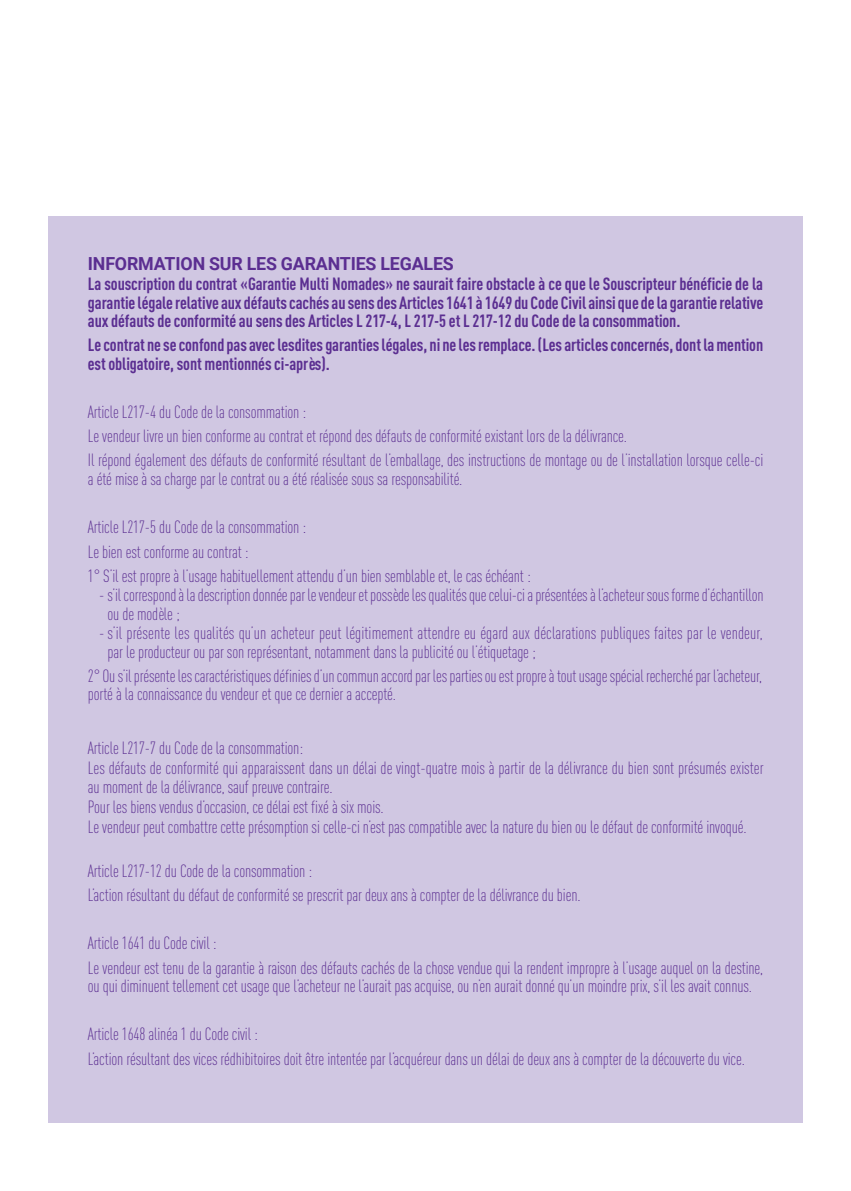
<style>
.page{position:relative;width:851px;height:1191px;background:#fff}
.page>*{position:absolute;margin:0;border:0;box-sizing:border-box;transform-origin:0 0}
.Titre{font:700 18px "Roboto";letter-spacing:-.01em;color:#5b2e91}
.Base{font:300 17.6px/18.4px "DIN Cond";letter-spacing:-.01em;color:#5b2e91}
.Base-2{font:700 17.6px/18.4px "DIN Cond";letter-spacing:-.005em;color:#5b2e91;text-align:justify}
.Base_Esp_apres_redui{font:300 17.6px/18.4px "DIN Cond";letter-spacing:-.01em;color:#5b2e91}
.Base_retrait_G_2mm{font:300 17.6px/19px "DIN Cond";letter-spacing:-.01em;color:#5b2e91}
</style>
<div class="page">
<div style="left:48px;top:217px;width:754px;height:906px;background:#d0c7e2"></div>
<p class="Titre" style="left:88px;top:251px;width:367px">INFORMATION SUR LES GARANTIES LEGALES</p>
<p class="Base-2" style="left:88px;top:274px;width:676px">La souscription du contrat «Garantie Multi Nomades» ne saurait faire obstacle à ce que le Souscripteur bénéficie de la garantie légale relative aux défauts cachés au sens des Articles 1641 à 1649 du Code Civil ainsi que de la garantie relative aux défauts de conformité au sens des Articles L 217-4, L 217-5 et L 217-12 du Code de la consommation.</p>
<p class="Base-2" style="left:88px;top:335px;width:676px">Le contrat ne se confond pas avec lesdites garanties légales, ni ne les remplace. (Les articles concernés, dont la mention est obligatoire, sont mentionnés ci-après).</p>
<p class="Base" style="left:88px;top:403px;width:220px">Article L217-4 du Code de la consommation :</p>
<p class="Base" style="left:88px;top:427px;width:540px">Le vendeur livre un bien conforme au contrat et répond des défauts de conformité existant lors de la délivrance.</p>
<p class="Base" style="left:88px;top:451px;width:676px">Il répond également des défauts de conformité résultant de l’emballage, des instructions de montage ou de l’installation lorsque celle-ci a été mise à sa charge par le contrat ou a été réalisée sous sa responsabilité.</p>
<p class="Base" style="left:88px;top:518px;width:220px">Article L217-5 du Code de la consommation :</p>
<p class="Base" style="left:88px;top:542px;width:162px">Le bien est conforme au contrat :</p>
<p class="Base" style="left:88px;top:566px;width:444px">1° S’il est propre à l’usage habituellement attendu d’un bien semblable et, le cas échéant :</p>
<p class="Base_retrait_G_2mm" style="left:107px;top:585px;width:657px;text-indent:-8px">- s’il correspond à la description donnée par le vendeur et possède les qualités que celui-ci a présentées à l’acheteur sous forme d’échantillon ou de modèle ;</p>
<p class="Base_retrait_G_2mm" style="left:107px;top:623px;width:656px;text-indent:-8px">- s’il présente les qualités qu’un acheteur peut légitimement attendre eu égard aux déclarations publiques faites par le vendeur, par le producteur ou par son représentant, notamment dans la publicité ou l’étiquetage ;</p>
<p class="Base" style="left:88px;top:666px;width:675px">2° Ou s’il présente les caractéristiques définies d’un commun accord par les parties ou est propre à tout usage spécial recherché par l’acheteur, porté à la connaissance du vendeur et que ce dernier a accepté.</p>
<p class="Base_Esp_apres_redui" style="left:88px;top:739px;width:217px">Article L217-7 du Code de la consommation:</p>
<p class="Base_Esp_apres_redui" style="left:88px;top:759px;width:677px">Les défauts de conformité qui apparaissent dans un délai de vingt-quatre mois à partir de la délivrance du bien sont présumés exister au moment de la délivrance, sauf preuve contraire.</p>
<p class="Base_Esp_apres_redui" style="left:88px;top:797px;width:297px">Pour les biens vendus d’occasion, ce délai est fixé à six mois.</p>
<p class="Base_Esp_apres_redui" style="left:88px;top:817px;width:660px">Le vendeur peut combattre cette présomption si celle-ci n’est pas compatible avec la nature du bien ou le défaut de conformité invoqué.</p>
<p class="Base" style="left:88px;top:861px;width:226px">Article L217-12 du Code de la consommation :</p>
<p class="Base" style="left:88px;top:885px;width:494px">L’action résultant du défaut de conformité se prescrit par deux ans à compter de la délivrance du bien.</p>
<p class="Base" style="left:88px;top:934px;width:130px">Article 1641 du Code civil :</p>
<p class="Base" style="left:88px;top:958px;width:676px">Le vendeur est tenu de la garantie à raison des défauts cachés de la chose vendue qui la rendent impropre à l’usage auquel on la destine, ou qui diminuent tellement cet usage que l’acheteur ne l’aurait pas acquise, ou n’en aurait donné qu’un moindre prix, s’il les avait connus.</p>
<p class="Base" style="left:88px;top:1025px;width:171px">Article 1648 alinéa 1 du Code civil :</p>
<p class="Base" style="left:88px;top:1049px;width:658px">L’action résultant des vices rédhibitoires doit être intentée par l’acquéreur dans un délai de deux ans à compter de la découverte du vice.</p>
</div>
